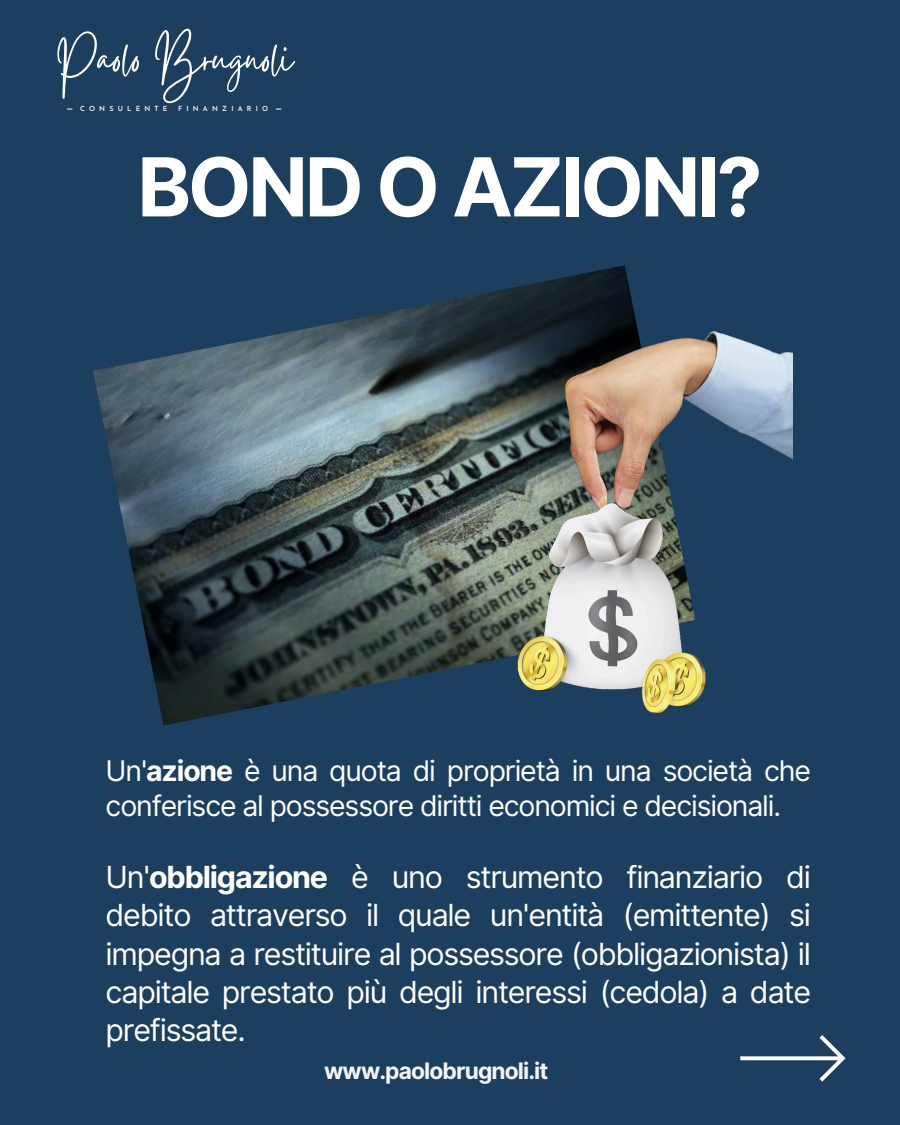
<style>
.page{position:relative;width:900px;height:1125px;background:#1c3f60}
.page>*{position:absolute;margin:0;border:0;box-sizing:border-box;transform-origin:0 0}
.t1{font:700 81.3px "Inter";letter-spacing:-.04em;color:#fff}
.t2{font:54px "Gistesy";color:#fff}
.t3{font:30.4px/38.2px "Inter";letter-spacing:-.04em;color:#fff;text-align:justify}
.t4{font:28.4px/35.2px "Inter";letter-spacing:-.04em;color:#fff}
.t5{font:700 22.8px "Inter";letter-spacing:-.04em;color:#f3f6fa}
.t6{font:600 7px "Josefin Sans";letter-spacing:.6em;color:#fff}
.s1{font-weight:700}
</style>
<div class="page">
<svg style="left:740px;top:1035px;width:106px;height:47px"></svg>
<img style="left:93px;top:308px;width:319px;height:418px">
<img style="left:412px;top:265px;width:381px;height:449px">
<h2 class="t2" style="left:55px;top:20px;width:239px">Paolo Brugnoli</h2>
<p class="t6" style="left:80px;top:106px;width:89px">CONSULENTE</p>
<p class="t6" style="left:178px;top:106px;width:92px">FINANZIARIO</p>
<p class="t1" style="left:137px;top:138px;width:627px">BOND O AZIONI?</p>
<h3 class="t4" style="left:106px;top:753px;width:707px">Un'<span class="s1">azione</span> è una quota di proprietà in una società che conferisce al possessore diritti economici e decisionali.</h3>
<p class="t3" style="left:106px;top:858px;width:707px">Un'<span class="s1">obbligazione</span> è uno strumento finanziario di debito attraverso il quale un'entità (emittente) si impegna a restituire al possessore (obbligazionista) il capitale prestato più degli interessi (cedola) a date prefissate.</p>
<h3 class="t5" style="left:324px;top:1057px;width:226px">www.paolobrugnoli.it</h3>
</div>
